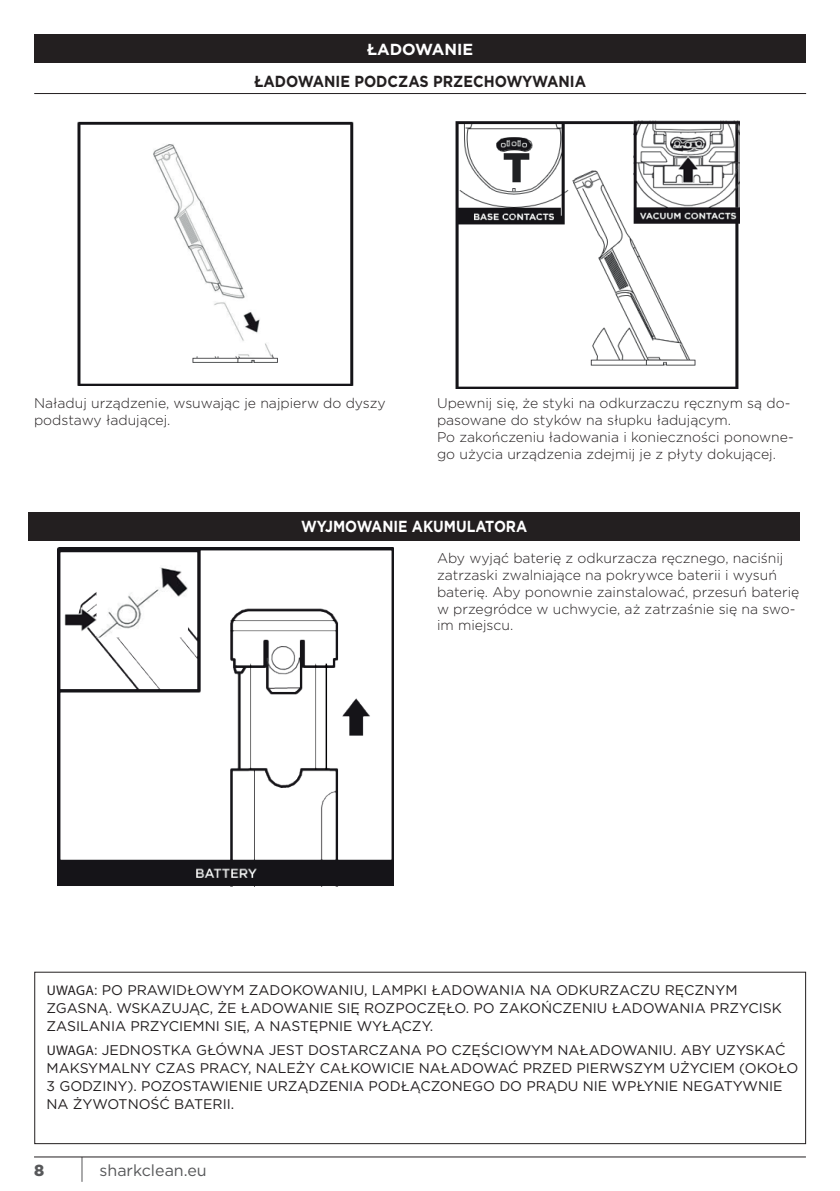
<style>
.page{position:relative;width:840px;height:1191px;background:#fff}
.page>*{position:absolute;margin:0;border:0;box-sizing:border-box;transform-origin:0 0}
.t1{font:700 16px "Gotham";color:#231f20;scale:.9 1}
.t2{font:700 16px "Gotham";color:#fff;scale:.88 1}
.t3{font:16px "Gotham";color:#57585a}
.t4{font:700 16px "Gotham";color:#fff}
.t5{font:900 16px "Gotham";color:#57585a}
.t6{font:14px/18px "Gotham";color:#231f20}
.t7{font:300 14px/16.8px "Gotham";color:#231f20}
.s1{font-family:"Myriad Pro"}
</style>
<div class="page">
<svg style="left:81px;top:1157px;width:1px;height:24px"></svg>
<hr style="left:34px;top:1156px;width:771px;height:1px;background:#231f20">
<div style="left:34px;top:34px;width:771px;height:28px;background:#231f20"></div>
<div style="left:28px;top:512px;width:771px;height:28px;background:#231f20"></div>
<hr style="left:34px;top:93px;width:771px;height:1px;background:#231f20">
<div style="left:34px;top:971px;width:771px;height:173px;border:1px solid #231f20"></div>
<img style="left:455px;top:120px;width:283px;height:268px">
<img style="left:77px;top:121px;width:277px;height:265px">
<img style="left:57px;top:548px;width:336px;height:338px">
<p class="t4" style="left:366px;top:38px;width:108px">ŁADOWANIE</p>
<p class="t1" style="left:254px;top:71px;width:370px">ŁADOWANIE PODCZAS PRZECHOWYWANIA</p>
<p class="t7" style="left:34px;top:394px;width:353px">Naładuj urządzenie, wsuwając je najpierw do dyszy podstawy ładującej.</p>
<p class="t7" style="left:437px;top:394px;width:358px">Upewnij się, że styki na odkurzaczu ręcznym są do&shy;pasowane do styków na słupku ładującym.<br>Po zakończeniu ładowania i konieczności ponowne&shy;go użycia urządzenia zdejmij je z płyty dokującej.</p>
<p class="t2" style="left:301px;top:516px;width:258px">WYJMOWANIE AKUMULATORA</p>
<p class="t7" style="left:437px;top:549px;width:363px">Aby wyjąć baterię z odkurzacza ręcznego, naciśnij zatrzaski zwalniające na pokrywce baterii i wysuń baterię. Aby ponownie zainstalować, przesuń baterię w przegródce w uchwycie, aż zatrzaśnie się na swo&shy;im miejscu.</p>
<p class="t6" style="left:47px;top:980px;width:736px"><span class="s1">UWAGA</span>: PO PRAWIDŁOWYM ZADOKOWANIU, LAMPKI ŁADOWANIA NA ODKURZACZU RĘCZNYM<br>ZGASNĄ. WSKAZUJĄC, ŻE ŁADOWANIE SIĘ ROZPOCZĘŁO. PO ZAKOŃCZENIU ŁADOWANIA PRZYCISK<br>ZASILANIA PRZYCIEMNI SIĘ, A NASTĘPNIE WYŁĄCZY.</p>
<p class="t6" style="left:47px;top:1040px;width:753px"><span class="s1">UWAGA</span>: JEDNOSTKA GŁÓWNA JEST DOSTARCZANA PO CZĘŚCIOWYM NAŁADOWANIU. ABY UZYSKAĆ MAKSYMALNY CZAS PRACY, NALEŻY CAŁKOWICIE NAŁADOWAĆ PRZED PIERWSZYM UŻYCIEM (OKOŁO 3 GODZINY). POZOSTAWIENIE URZĄDZENIA PODŁĄCZONEGO DO PRĄDU NIE WPŁYNIE NEGATYWNIE NA ŻYWOTNOŚĆ BATERII.</p>
<p class="t5" style="left:34px;top:1158px;width:12px">8</p>
<p class="t3" style="left:99px;top:1159px;width:109px">sharkclean.eu</p>
</div>
